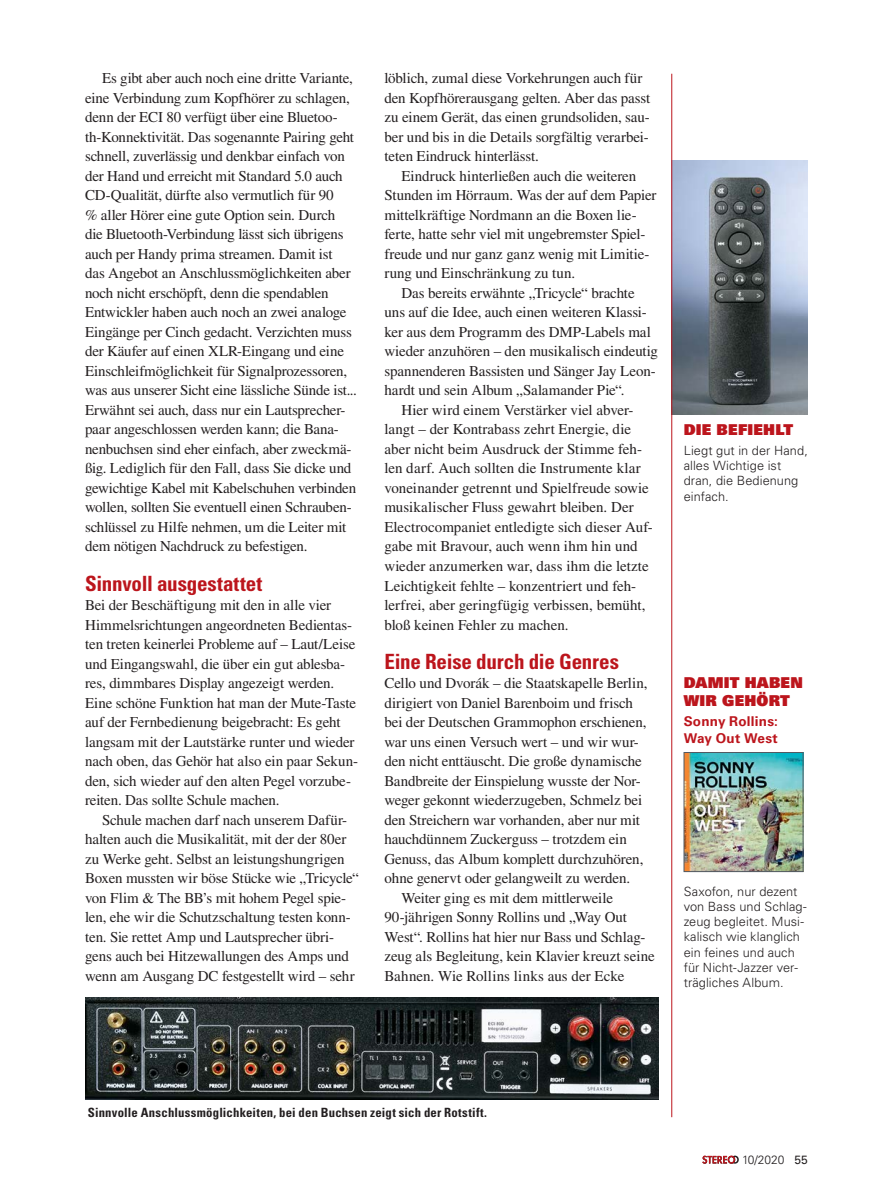
<style>
.page{position:relative;width:893px;height:1191px;background:#fff}
.page>*{position:absolute;margin:0;border:0;box-sizing:border-box;transform-origin:0 0}
.t1{font:700 condensed 21px "Univers LT Std";letter-spacing:-.01em;color:#bc151c}
.t2{font:15px/19.5px "Times LT Std";letter-spacing:-.01em;color:#231f20}
.t3{font:15px "Times LT Std";letter-spacing:.01em;color:#231f20}
.t4{font:15px/18px "Univers LT Std X Black";letter-spacing:.015em;color:#bc151c}
.t5{font:700 13.5px/16.2px "Univers LT Std";letter-spacing:.015em;color:#bc151c}
.t6{font:300 12.75px/15.3px "Univers LT Std";letter-spacing:.005em;color:#231f20}
.t7{font:700 condensed 12.75px "Univers LT Std";letter-spacing:.015em;color:#231f20}
.t8{font:300 12px "Univers LT Std";color:#231f20}
.s1{font-weight:400}
</style>
<div class="page">
<svg style="left:702px;top:1155px;width:37px;height:8px"></svg>
<img style="left:672px;top:161px;width:136px;height:254px">
<hr style="left:671px;top:74px;width:1px;height:1043px;background:#bc151c">
<img style="left:686px;top:754px;width:115px;height:116px">
<div style="left:684px;top:752px;width:119px;height:120px;border:1px solid #525a62"></div>
<img style="left:85px;top:997px;width:573px;height:102px">
<p class="t2" style="left:85px;top:68px;width:273px;text-indent:17px">Es gibt aber auch noch eine dritte Variante, eine Verbindung zum Kopfhörer zu schlagen, denn der ECI 80 verfügt über eine Bluetoo&shy;th-Konnektivität. Das sogenannte Pairing geht schnell, zuverlässig und denkbar einfach von der Hand und erreicht mit Standard 5.0 auch CD-Qualität, dürfte also vermutlich für 90<br>% aller Hörer eine gute Option sein. Durch die Bluetooth-Verbindung lässt sich übrigens auch per Handy prima streamen. Damit ist<br>das Angebot an Anschlussmöglichkeiten aber noch nicht erschöpft, denn die spendablen Entwickler haben auch noch an zwei analoge Eingänge per Cinch gedacht. Verzichten muss der Käufer auf einen XLR-Eingang und eine Einschleifmöglichkeit für Signalprozessoren, was aus unserer Sicht eine lässliche Sünde ist...<br>Erwähnt sei auch, dass nur ein Lautsprecher&shy;paar angeschlossen werden kann; die Bana&shy;nenbuchsen sind eher einfach, aber zweckmä&shy;ßig. Lediglich für den Fall, dass Sie dicke und gewichtige Kabel mit Kabelschuhen verbinden wollen, sollten Sie eventuell einen Schrauben&shy;schlüssel zu Hilfe nehmen, um die Leiter mit dem nötigen Nachdruck zu befestigen.</p>
<h1 class="t1" style="left:85px;top:570px;width:179px">Sinnvoll ausgestattet</h1>
<p class="t2" style="left:85px;top:595px;width:275px">Bei der Beschäftigung mit den in alle vier Himmelsrichtungen angeordneten Bedientas&shy;ten treten keinerlei Probleme auf – Laut/Leise und Eingangswahl, die über ein gut ablesba&shy;res, dimmbares Display angezeigt werden.<br>Eine schöne Funktion hat man der Mute-Taste auf der Fernbedienung beigebracht: Es geht langsam mit der Lautstärke runter und wieder nach oben, das Gehör hat also ein paar Sekun&shy;den, sich wieder auf den alten Pegel vorzube&shy;reiten. Das sollte Schule machen.</p>
<p class="t2" style="left:85px;top:809px;width:275px;text-indent:17px">Schule machen darf nach unserem Dafür&shy;halten auch die Musikalität, mit der der 80er zu Werke geht. Selbst an leistungshungrigen Boxen mussten wir böse Stücke wie „Tricycle“ von Flim &amp; The BB’s mit hohem Pegel spie&shy;len, ehe wir die Schutzschaltung testen konn&shy;ten. Sie rettet Amp und Lautsprecher übri&shy;gens auch bei Hitzewallungen des Amps und wenn am Ausgang DC festgestellt wird – sehr</p>
<p class="t2" style="left:384px;top:68px;width:267px">löblich, zumal diese Vorkehrungen auch für den Kopfhörerausgang gelten. Aber das passt zu einem Gerät, das einen grundsoliden, sau&shy;ber und bis in die Details sorgfältig verarbei&shy;teten Eindruck hinterlässt.</p>
<p class="t2" style="left:384px;top:166px;width:274px;text-indent:17px">Eindruck hinterließen auch die weiteren Stunden im Hörraum. Was der auf dem Papier mittelkräftige Nordmann an die Boxen lie&shy;ferte, hatte sehr viel mit ungebremster Spiel&shy;freude und nur ganz ganz wenig mit Limitie&shy;rung und Einschränkung zu tun.</p>
<p class="t2" style="left:401px;top:283px;width:235px">Das bereits erwähnte „Tricycle“ brachte</p>
<p class="t2" style="left:384px;top:302px;width:264px">uns auf die Idee, auch einen weiteren Klassi-</p>
<p class="t2" style="left:384px;top:322px;width:268px">ker aus dem Programm des DMP-Labels mal</p>
<p class="t2" style="left:384px;top:341px;width:275px">wieder anzuhören – den musikalisch eindeutig</p>
<p class="t2" style="left:384px;top:361px;width:273px">spannenderen Bassisten und Sänger Jay Leon-</p>
<p class="t2" style="left:384px;top:380px;width:242px">hardt und sein Album „Salamander Pie“.</p>
<p class="t2" style="left:401px;top:400px;width:234px">Hier wird einem Verstärker viel abver-</p>
<p class="t2" style="left:384px;top:419px;width:248px">langt – der Kontrabass zehrt Energie, die</p>
<p class="t2" style="left:384px;top:439px;width:259px">aber nicht beim Ausdruck der Stimme feh-</p>
<p class="t2" style="left:384px;top:458px;width:258px">len darf. Auch sollten die Instrumente klar</p>
<p class="t2" style="left:384px;top:478px;width:266px">voneinander getrennt und Spielfreude sowie</p>
<p class="t2" style="left:384px;top:497px;width:251px">musikalischer Fluss gewahrt bleiben. Der</p>
<p class="t2" style="left:384px;top:517px;width:270px">Electrocompaniet entledigte sich dieser Auf-</p>
<p class="t2" style="left:384px;top:536px;width:255px">gabe mit Bravour, auch wenn ihm hin und</p>
<p class="t3" style="left:384px;top:557px;width:266px">wieder anzumerken war, dass ihm die letzte</p>
<p class="t2" style="left:384px;top:575px;width:253px">Leichtigkeit fehlte – konzentriert und feh-</p>
<p class="t2" style="left:384px;top:595px;width:263px">lerfrei, aber geringfügig verbissen, bemüht,</p>
<p class="t2" style="left:384px;top:614px;width:186px">bloß keinen Fehler zu machen.</p>
<h1 class="t1" style="left:384px;top:648px;width:236px">Eine Reise durch die Genres</h1>
<p class="t2" style="left:384px;top:673px;width:265px">Cello und Dvorák – die Staatskapelle Berlin,</p>
<p class="t2" style="left:384px;top:692px;width:250px">dirigiert von Daniel Barenboim und frisch</p>
<p class="t2" style="left:384px;top:712px;width:264px">bei der Deutschen Grammophon erschienen,</p>
<p class="t2" style="left:384px;top:731px;width:256px">war uns einen Versuch wert – und wir wur-</p>
<p class="t2" style="left:384px;top:751px;width:259px">den nicht enttäuscht. Die große dynamische</p>
<p class="t2" style="left:384px;top:770px;width:258px">Bandbreite der Einspielung wusste der Nor-</p>
<p class="t2" style="left:384px;top:790px;width:259px">weger gekonnt wiederzugeben, Schmelz bei</p>
<p class="t2" style="left:384px;top:809px;width:257px">den Streichern war vorhanden, aber nur mit</p>
<p class="t2" style="left:384px;top:829px;width:244px">hauchdünnem Zuckerguss – trotzdem ein</p>
<p class="t2" style="left:384px;top:848px;width:261px">Genuss, das Album komplett durchzuhören,</p>
<p class="t2" style="left:384px;top:868px;width:247px">ohne genervt oder gelangweilt zu werden.</p>
<p class="t2" style="left:401px;top:887px;width:213px">Weiter ging es mit dem mittlerweile</p>
<p class="t2" style="left:384px;top:907px;width:244px">90-jährigen Sonny Rollins und „Way Out</p>
<p class="t2" style="left:384px;top:926px;width:262px">West“. Rollins hat hier nur Bass und Schlag-</p>
<p class="t2" style="left:384px;top:946px;width:272px">zeug als Begleitung, kein Klavier kreuzt seine</p>
<p class="t2" style="left:384px;top:965px;width:242px">Bahnen. Wie Rollins links aus der Ecke</p>
<p class="t4" style="left:684px;top:420px;width:111px">DIE BEFIEHLT</p>
<p class="t6" style="left:684px;top:442px;width:126px">Liegt gut in der Hand, alles Wichtige ist dran, die Bedienung einfach.</p>
<p class="t4" style="left:684px;top:673px;width:121px">DAMIT HABEN<br>WIR GEHÖRT</p>
<p class="t5" style="left:684px;top:713px;width:96px">Sonny Rollins:<br>Way Out West</p>
<p class="t6" style="left:684px;top:883px;width:125px">Saxofon, nur dezent von Bass und Schlag&shy;zeug begleitet. Musi&shy;kalisch wie klanglich ein feines und auch für Nicht-Jazzer ver&shy;trägliches Album.</p>
<p class="t7" style="left:88px;top:1104px;width:401px">Sinnvolle Anschlussmöglichkeiten, bei den Buchsen zeigt sich der Rotstift.</p>
<p class="t8" style="left:742px;top:1152px;width:67px">10/2020 <span class="s1">55</span></p>
</div>
